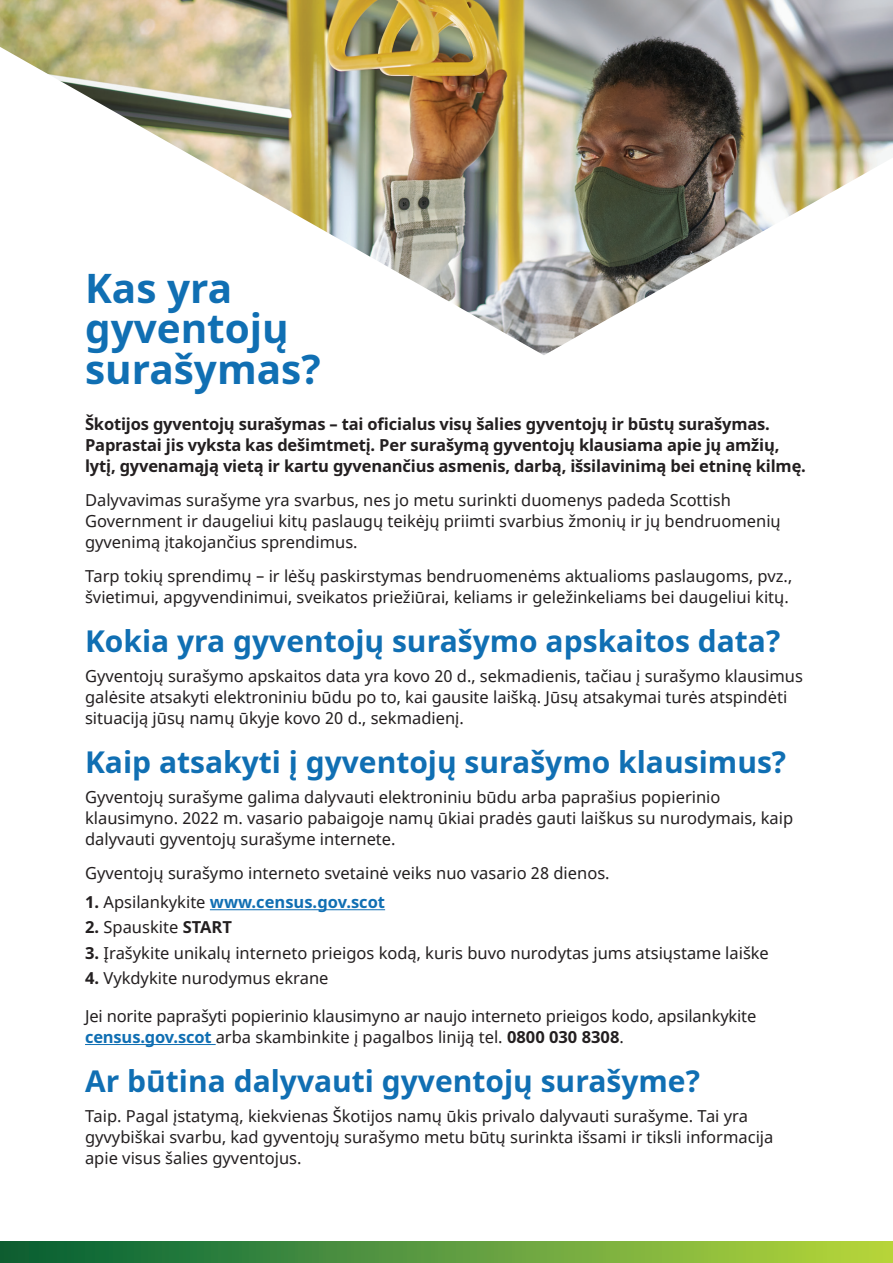
<style>
.page{position:relative;width:893px;height:1263px;background:#fff}
.page>*{position:absolute;margin:0;border:0;box-sizing:border-box;transform-origin:0 0}
.t1{font:700 40.5px/40.5px "Noto Sans";color:#106fb3}
.t2{font:700 30px "Noto Sans";color:#106fb3}
.t3{font:16.5px/21px "Noto Sans";color:#231f20}
.t4{font:700 16.5px/21px "Noto Sans";letter-spacing:-.01em;color:#231f20}
.t5{font:700 16.5px "Noto Sans";color:#106fb3}
.s1{color:#231f20}
.s2{font-weight:400;color:#231f20}
.s3{font-weight:700}
.s4{font-weight:700;color:#106fb3}
</style>
<div class="page">
<hr style="left:210px;top:909px;width:175px;height:1px;background:#106fb3">
<hr style="left:85px;top:1044px;width:131px;height:1px;background:#106fb3">
<div style="left:0;top:1242px;width:893px;height:21px;background:linear-gradient(to right,#015f3a,#b8d83f)"></div>
<img style="left:0;top:0;width:893px;height:355px">
<h1 class="t1" style="left:85px;top:269px;width:237px">Kas yra gyventojų surašymas?</h1>
<p class="t4" style="left:85px;top:414px;width:722px">Škotijos gyventojų surašymas – tai oficialus visų šalies gyventojų ir būstų surašymas.<br>Paprastai jis vyksta kas dešimtmetį. Per surašymą gyventojų klausiama apie jų amžių, lytį, gyvenamąją vietą ir kartu gyvenančius asmenis, darbą, išsilavinimą bei etninę kilmę.</p>
<p class="t3" style="left:85px;top:490px;width:697px">Dalyvavimas surašyme yra svarbus, nes jo metu surinkti duomenys padeda Scottish<br>Government ir daugeliui kitų paslaugų teikėjų priimti svarbius žmonių ir jų bendruomenių gyvenimą įtakojančius sprendimus.</p>
<p class="t3" style="left:85px;top:566px;width:709px">Tarp tokių sprendimų – ir lėšų paskirstymas bendruomenėms aktualioms paslaugoms, pvz., švietimui, apgyvendinimui, sveikatos priežiūrai, keliams ir geležinkeliams bei daugeliui kitų.</p>
<h2 class="t2" style="left:85px;top:620px;width:697px">Kokia yra gyventojų surašymo apskaitos data?</h2>
<p class="t3" style="left:85px;top:666px;width:719px">Gyventojų surašymo apskaitos data yra kovo 20 d., sekmadienis, tačiau į surašymo klausimus galėsite atsakyti elektroniniu būdu po to, kai gausite laišką. Jūsų atsakymai turės atspindėti situaciją jūsų namų ūkyje kovo 20 d., sekmadienį.</p>
<h2 class="t2" style="left:85px;top:741px;width:703px">Kaip atsakyti į gyventojų surašymo klausimus?</h2>
<p class="t3" style="left:85px;top:787px;width:710px">Gyventojų surašyme galima dalyvauti elektroniniu būdu arba paprašius popierinio klausimyno. 2022 m. vasario pabaigoje namų ūkiai pradės gauti laiškus su nurodymais, kaip dalyvauti gyventojų surašyme internete.</p>
<p class="t3" style="left:85px;top:863px;width:526px">Gyventojų surašymo interneto svetainė veiks nuo vasario 28 dienos.</p>
<p class="t5" style="left:85px;top:890px;width:302px"><span class="s1">1.</span> <span class="s2">Apsilankykite</span> www.census.gov.scot</p>
<p class="t3" style="left:85px;top:917px;width:148px"><span class="s3">2.</span> Spauskite <span class="s3">START</span></p>
<p class="t3" style="left:85px;top:943px;width:685px"><span class="s3">3.</span> Įrašykite unikalų interneto prieigos kodą, kuris buvo nurodytas jums atsiųstame laiške</p>
<p class="t3" style="left:85px;top:968px;width:245px"><span class="s3">4.</span> Vykdykite nurodymus ekrane</p>
<p class="t3" style="left:85px;top:1006px;width:673px">Jei norite paprašyti popierinio klausimyno ar naujo interneto prieigos kodo, apsilankykite <span class="s4">census.gov.scot</span> arba skambinkite į pagalbos liniją tel. <span class="s3">0800 030 8308</span>.</p>
<h2 class="t2" style="left:85px;top:1060px;width:616px">Ar būtina dalyvauti gyventojų surašyme?</h2>
<p class="t3" style="left:85px;top:1106px;width:690px">Taip. Pagal įstatymą, kiekvienas Škotijos namų ūkis privalo dalyvauti surašyme. Tai yra gyvybiškai svarbu, kad gyventojų surašymo metu būtų surinkta išsami ir tiksli informacija apie visus šalies gyventojus.</p>
</div>
